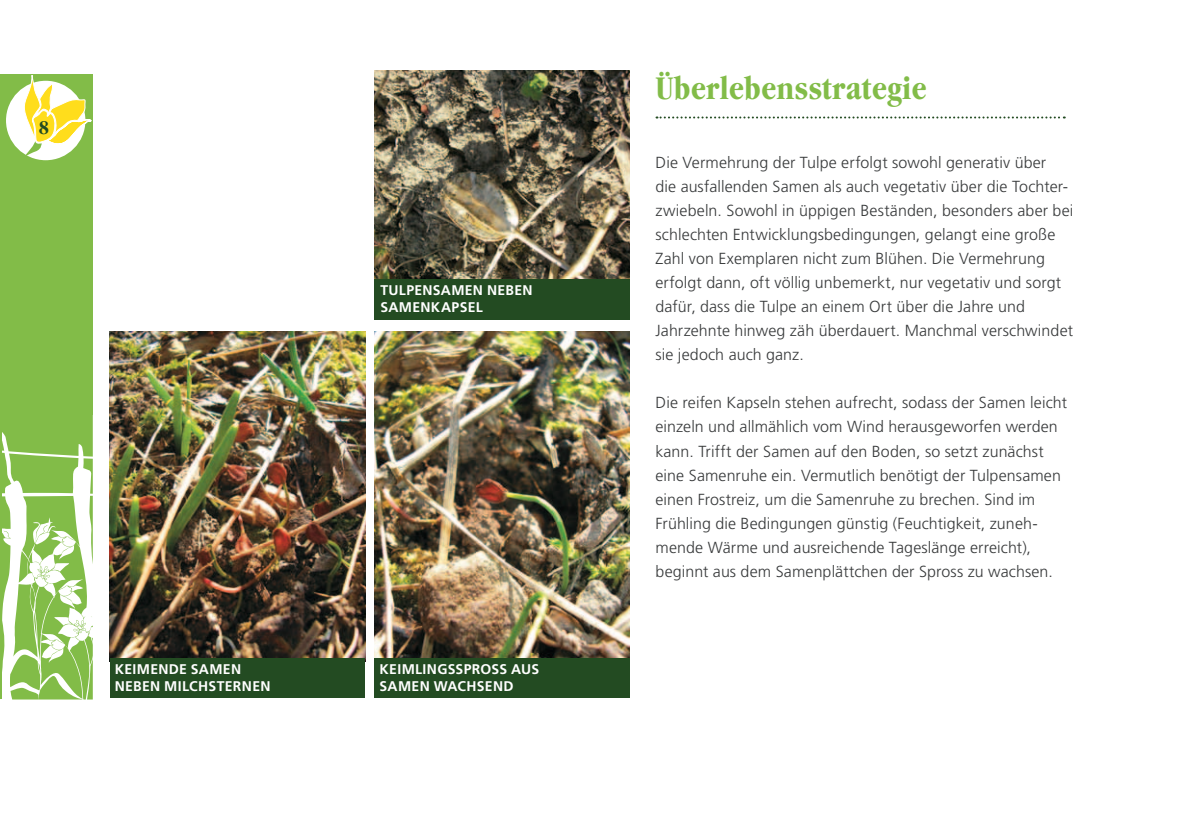
<style>
.page{position:relative;width:1191px;height:840px;background:#fff}
.page>*{position:absolute;margin:0;border:0;box-sizing:border-box;transform-origin:0 0}
.t1{font:34px "Garam ITCSB Bol Con";color:#82bc48}
.t2{font:20px "Garam ITCSB Bol Con";color:#234b22}
.t3{font:300 16px/24px "Frutiger LT Std";letter-spacing:.005em;color:#383a3b}
.t4{font:700 14px/16.8px "Frutiger LT Std";letter-spacing:.025em;color:#fff}
</style>
<div class="page">
<div style="left:0;top:74px;width:93px;height:340px;background:#82bc48"></div>
<div style="left:6px;top:81px;width:79px;height:79px;background:#fff;border-radius:50%"></div>
<hr style="left:0;top:358px;width:1px;height:340px;background:#82bc48">
<svg style="left:1px;top:414px;width:92px;height:285px"></svg>
<svg style="left:21px;top:75px;width:71px;height:83px"></svg>
<svg style="left:656px;top:116px;width:408px;height:2px"></svg>
<img style="left:375px;top:70px;width:255px;height:209px">
<div style="left:375px;top:279px;width:255px;height:41px;background:#234b22"></div>
<img style="left:375px;top:331px;width:255px;height:327px">
<div style="left:375px;top:658px;width:255px;height:39px;background:#234b22"></div>
<img style="left:110px;top:331px;width:255px;height:327px">
<div style="left:110px;top:658px;width:255px;height:39px;background:#234b22"></div>
<p class="t2" style="left:39px;top:118px;width:12px">8</p>
<p class="t4" style="left:380px;top:282px;width:154px">TULPENSAMEN NEBEN<br>SAMENKAPSEL</p>
<p class="t4" style="left:115px;top:660px;width:157px">KEIMENDE SAMEN<br>NEBEN MILCHSTERNEN</p>
<p class="t4" style="left:379px;top:660px;width:160px">KEIMLINGSSPROSS AUS<br>SAM EN WACHSEND</p>
<h1 class="t1" style="left:655px;top:71px;width:273px">Überlebensstrategie</h1>
<p class="t3" style="left:655px;top:151px;width:419px">Die Vermehrung der Tulpe erfolgt sowohl generativ über<br>die ausfallenden Samen als auch vegetativ über die Tochter&shy;zwiebeln. Sowohl in üppigen Beständen, besonders aber bei schlechten Entwicklungsbedingungen, gelangt eine große Zahl von Exemplaren nicht zum Blühen. Die Vermehrung erfolgt dann, oft völlig unbemerkt, nur vegetativ und sorgt dafür, dass die Tulpe an einem Ort über die Jahre und Jahrzehnte hinweg zäh überdauert. Manchmal verschwindet sie jedoch auch ganz.</p>
<p class="t3" style="left:655px;top:391px;width:413px">Die reifen Kapseln stehen aufrecht, sodass der Samen leicht einzeln und allmählich vom Wind herausgeworfen werden kann. Trifft der Samen auf den Boden, so setzt zunächst eine Samenruhe ein. Vermutlich benötigt der Tulpensamen einen Frostreiz, um die Samenruhe zu brechen. Sind im Frühling die Bedingungen günstig (Feuchtigkeit, zuneh&shy;mende Wärme und ausreichende Tageslänge erreicht), beginnt aus dem Samenplättchen der Spross zu wachsen.</p>
</div>
